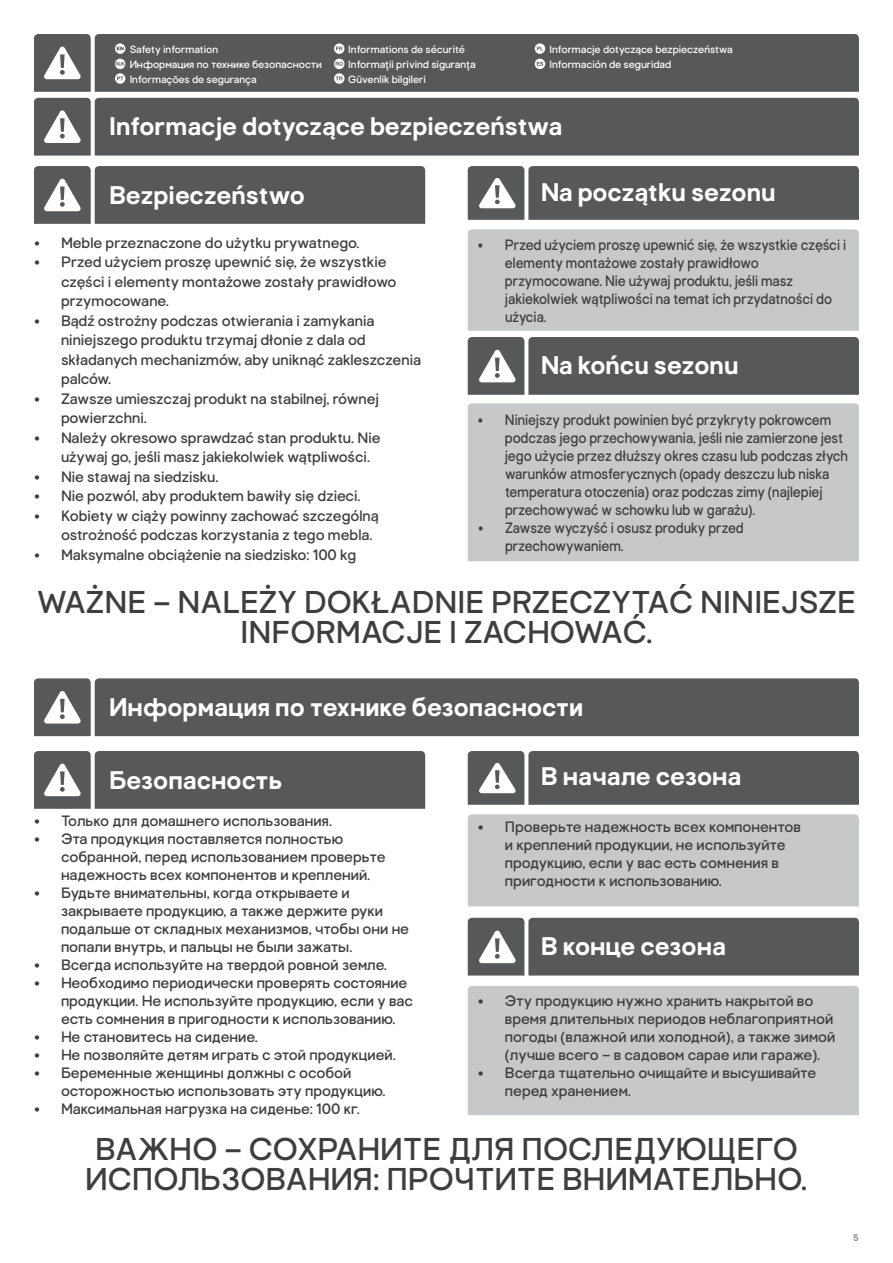
<style>
.page{position:relative;width:893px;height:1263px;background:#fff}
.page>*{position:absolute;margin:0;border:0;box-sizing:border-box;transform-origin:0 0}
.t1{font:31.5px/30px "Good Home";color:#3e3e3f;text-align:center}
.t2{font:700 25.5px "Good Home";color:#fff}
.t3{font:15px/18px "Good Home";color:#3e3e3f}
.t4{font:15px/18px "Good Home";color:#3e3e3f;scale:.9 1}
.t5{font:10.5px/14.7px "Good Home";color:#fff}
.t6{font:700 9.75px "Good Home";color:#939598}
</style>
<div class="page">
<svg style="left:34px;top:166px;width:391px;height:58px;background:#5e5f61"></svg>
<div style="left:468px;top:229px;width:391px;height:102px;background:#c7c8ca"></div>
<svg style="left:468px;top:166px;width:391px;height:54px;background:#5e5f61"></svg>
<div style="left:468px;top:403px;width:391px;height:158px;background:#c7c8ca"></div>
<div style="left:468px;top:337px;width:391px;height:58px;background:#57585a"></div>
<div style="left:34px;top:98px;width:825px;height:58px;background:#57585a"></div>
<div style="left:34px;top:751px;width:391px;height:58px;background:#57585a"></div>
<div style="left:34px;top:678px;width:825px;height:58px;background:#57585a"></div>
<div style="left:468px;top:814px;width:391px;height:92px;background:#c7c8ca"></div>
<div style="left:468px;top:751px;width:391px;height:54px;background:#57585a"></div>
<div style="left:468px;top:986px;width:391px;height:129px;background:#c7c8ca"></div>
<div style="left:468px;top:918px;width:391px;height:57px;background:#57585a"></div>
<div style="left:34px;top:34px;width:825px;height:58px;background:#57585a"></div>
<p class="t5" style="left:130px;top:42px;width:90px">Safety information</p>
<p class="t5" style="left:130px;top:57px;width:194px">Информация по технике безопасности</p>
<p class="t5" style="left:130px;top:72px;width:129px">Informações de segurança</p>
<p class="t5" style="left:348px;top:42px;width:118px">Informations de sécurité</p>
<p class="t5" style="left:348px;top:57px;width:129px">Informaţii privind siguranţa<br>Güvenlik bilgileri</p>
<p class="t5" style="left:549px;top:42px;width:185px">Informacje dotyczące bezpieczeństwa</p>
<p class="t5" style="left:549px;top:57px;width:123px">Información de seguridad</p>
<h2 class="t2" style="left:109px;top:112px;width:455px">Informacje dotyczące bezpieczeństwa</h2>
<h2 class="t2" style="left:109px;top:180px;width:197px">Bezpieczeństwo</h2>
<p class="t3" style="left:34px;top:234px;width:327px">• Meble przeznaczone do użytku prywatnego.</p>
<p class="t3" style="left:61px;top:253px;width:337px;line-height:19.5px;text-indent:-27px">• Przed użyciem proszę upewnić się, że wszystkie części i elementy montażowe zostały prawidłowo przymocowane.</p>
<p class="t3" style="left:61px;top:311px;width:362px;line-height:19.5px;text-indent:-27px">• Bądź ostrożny podczas otwierania i zamykania niniejszego produktu trzymaj dłonie z dala od składanych mechanizmów, aby uniknąć zakleszczenia palców.</p>
<p class="t3" style="left:61px;top:389px;width:319px;line-height:19.5px;text-indent:-27px">• Zawsze umieszczaj produkt na stabilnej, równej powierzchni.</p>
<p class="t3" style="left:61px;top:428px;width:321px;line-height:19.5px;text-indent:-27px">• Należy okresowo sprawdzać stan produktu. Nie używaj go, jeśli masz jakiekolwiek wątpliwości.</p>
<p class="t3" style="left:34px;top:468px;width:186px">• Nie stawaj na siedzisku.</p>
<p class="t3" style="left:34px;top:487px;width:328px">• Nie pozwól, aby produktem bawiły się dzieci.</p>
<p class="t3" style="left:61px;top:506px;width:319px;line-height:19.5px;text-indent:-27px">• Kobiety w ciąży powinny zachować szczególną ostrożność podczas korzystania z tego mebla.</p>
<p class="t3" style="left:34px;top:546px;width:324px">• Maksymalne obciążenie na siedzisko: 100 kg</p>
<h2 class="t2" style="left:541px;top:177px;width:236px">Na początku sezonu</h2>
<p class="t4" style="left:505px;top:236px;width:381px;text-indent:-27px">• Przed użyciem proszę upewnić się, że wszystkie części i elementy montażowe zostały prawidłowo przymocowane. Nie używaj produktu, jeśli masz jakiekolwiek wątpliwości na temat ich przydatności do użycia.</p>
<h2 class="t2" style="left:541px;top:351px;width:199px">Na końcu sezonu</h2>
<p class="t4" style="left:505px;top:410px;width:383px;text-indent:-27px">• Niniejszy produkt powinien być przykryty pokrowcem podczas jego przechowywania, jeśli nie zamierzone jest jego użycie przez dłuższy okres czasu lub podczas złych warunków atmosferycznych (opady deszczu lub niska temperatura otoczenia) oraz podczas zimy (najlepiej przechowywać w schowku lub w garażu).</p>
<p class="t4" style="left:505px;top:518px;width:267px;text-indent:-27px">• Zawsze wyczyść i osusz produky przed przechowywaniem.</p>
<h1 class="t1" style="left:37px;top:587px;width:820px">WAŻNE – NALEŻY DOKŁADNIE PRZECZYTAĆ NINIEJSZE<br>INFORMACJE I ZACHOWAĆ.</h1>
<h2 class="t2" style="left:109px;top:692px;width:476px">Информация по технике безопасности</h2>
<h2 class="t2" style="left:109px;top:765px;width:175px">Безопасность</h2>
<p class="t3" style="left:34px;top:812px;width:300px">• Только для домашнего использования.</p>
<p class="t3" style="left:61px;top:830px;width:326px;text-indent:-27px">• Эта продукция поставляется полностью собранной, перед использованием проверьте надежность всех компонентов и креплений.</p>
<p class="t3" style="left:61px;top:884px;width:350px;text-indent:-27px">• Будьте внимательны, когда открываете и закрываете продукцию, а также держите руки подальше от складных механизмов, чтобы они не попали внутрь, и пальцы не были зажаты.</p>
<p class="t3" style="left:34px;top:956px;width:355px">• Всегда используйте на твердой ровной земле.</p>
<p class="t3" style="left:61px;top:974px;width:353px;text-indent:-27px">• Необходимо периодически проверять состояние продукции. Не используйте продукцию, если у вас есть сомнения в пригодности к использованию.</p>
<p class="t3" style="left:34px;top:1028px;width:225px">• Не становитесь на сидение.</p>
<p class="t3" style="left:34px;top:1046px;width:363px">• Не позволяйте детям играть с этой продукцией.</p>
<p class="t3" style="left:61px;top:1064px;width:326px;text-indent:-27px">• Беременные женщины должны с особой осторожностью использовать эту продукцию.</p>
<p class="t3" style="left:34px;top:1100px;width:327px">• Максимальная нагрузка на сиденье: 100 кг.</p>
<h2 class="t2" style="left:541px;top:761px;width:202px">В начале сезона</h2>
<p class="t3" style="left:505px;top:818px;width:298px;text-indent:-27px">• Проверьте надежность всех компонентов и креплений продукции, не используйте продукцию, если у вас есть сомнения в пригодности к использованию.</p>
<h2 class="t2" style="left:541px;top:931px;width:187px">В конце сезона</h2>
<p class="t3" style="left:505px;top:992px;width:332px;text-indent:-27px">• Эту продукцию нужно хранить накрытой во время длительных периодов неблагоприятной погоды (влажной или холодной), а также зимой (лучше всего – в садовом сарае или гараже).</p>
<p class="t3" style="left:505px;top:1064px;width:313px;text-indent:-27px">• Всегда тщательно очищайте и высушивайте перед хранением.</p>
<h1 class="t1" style="left:86px;top:1134px;width:723px">ВАЖНО – СОХРАНИТЕ ДЛЯ ПОСЛЕДУЮЩЕГО<br>ИСПОЛЬЗОВАНИЯ: ПРОЧТИТЕ ВНИМАТЕЛЬНО.</h1>
<p class="t6" style="left:853px;top:1232px;width:7px">5</p>
</div>
